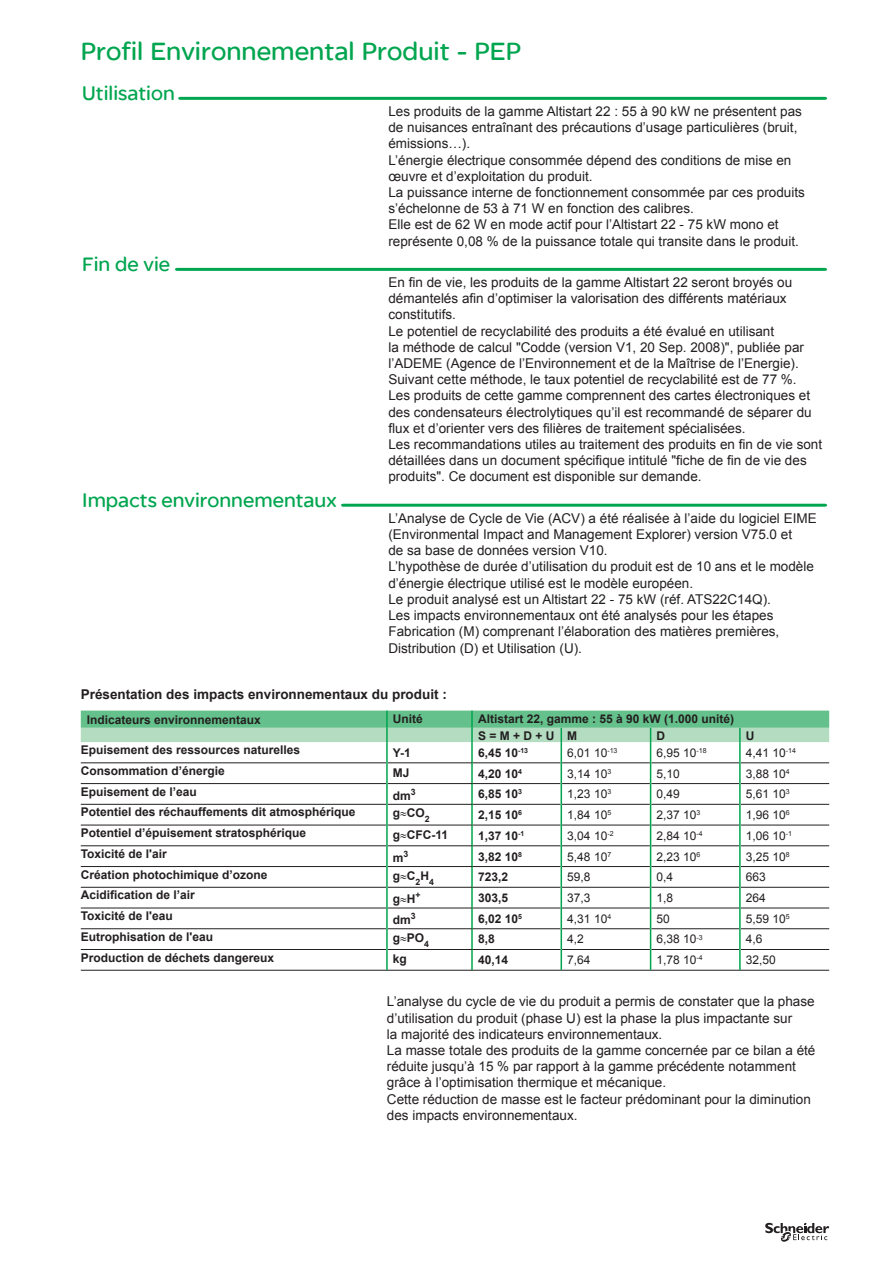
<style>
.page{position:relative;width:893px;height:1263px;background:#fff}
.page>*{position:absolute;margin:0;border:0;box-sizing:border-box;transform-origin:0 0}
.t1{font:27px "SE Optimist Semi";color:#00a54f}
.t2{font:21px "SE Optimist Semi";color:#00a54f}
.t3{font:13.5px/16.2px "Arial";color:#231f20}
.t4{font:700 13.5px "Arial";color:#231f20}
.t5{font:700 12px/17.2px "Arial";color:#231f20}
.t6{font:12px "Arial";color:#231f20}
</style>
<div class="page">
<svg style="left:178px;top:97px;width:649px;height:3px"></svg>
<svg style="left:175px;top:268px;width:652px;height:3px"></svg>
<svg style="left:341px;top:504px;width:486px;height:3px"></svg>
<hr style="left:472px;top:970px;width:89px;height:1px;background:#231f20">
<hr style="left:561px;top:970px;width:90px;height:1px;background:#231f20">
<hr style="left:651px;top:970px;width:89px;height:1px;background:#231f20">
<hr style="left:740px;top:970px;width:89px;height:1px;background:#231f20">
<hr style="left:81px;top:970px;width:306px;height:1px;background:#231f20">
<hr style="left:387px;top:970px;width:85px;height:1px;background:#231f20">
<svg style="left:81px;top:711px;width:748px;height:259px"></svg>
<hr style="left:386px;top:742px;width:2px;height:21px;background:#00a54f">
<hr style="left:386px;top:763px;width:2px;height:20px;background:#00a54f">
<hr style="left:386px;top:783px;width:2px;height:21px;background:#00a54f">
<hr style="left:386px;top:804px;width:2px;height:21px;background:#00a54f">
<hr style="left:386px;top:825px;width:2px;height:21px;background:#00a54f">
<hr style="left:386px;top:846px;width:2px;height:20px;background:#00a54f">
<hr style="left:386px;top:866px;width:2px;height:21px;background:#00a54f">
<hr style="left:386px;top:887px;width:2px;height:21px;background:#00a54f">
<hr style="left:386px;top:908px;width:2px;height:21px;background:#00a54f">
<hr style="left:386px;top:929px;width:2px;height:20px;background:#00a54f">
<hr style="left:386px;top:949px;width:2px;height:21px;background:#00a54f">
<svg style="left:765px;top:1223px;width:64px;height:19px"></svg>
<h1 class="t1" style="left:81px;top:36px;width:442px">Profil Environnemental Produit - PEP</h1>
<h2 class="t2" style="left:82px;top:81px;width:94px">Utilisation</h2>
<h2 class="t2" style="left:82px;top:252px;width:89px">Fin de vie</h2>
<h2 class="t2" style="left:82px;top:488px;width:256px">Impacts environnementaux</h2>
<p class="t3" style="left:388px;top:103px;width:418px">Les produits de la gamme Altistart 22 : 55 à 90 kW ne présentent pas de nuisances entraînant des précautions d’usage particulières (bruit, émissions…).<br>L’énergie électrique consommée dépend des conditions de mise en œuvre et d’exploitation du produit.<br>La puissance interne de fonctionnement consommée par ces produits s’échelonne de 53 à 71 W en fonction des calibres.<br>Elle est de 62 W en mode actif pour l’Altistart 22 - 75 kW mono et représente 0,08 % de la puissance totale qui transite dans le produit.</p>
<p class="t3" style="left:388px;top:274px;width:435px">En fin de vie, les produits de la gamme Altistart 22 seront broyés ou démantelés afin d’optimiser la valorisation des différents matériaux constitutifs.<br>Le potentiel de recyclabilité des produits a été évalué en utilisant<br>la méthode de calcul "Codde (version V1, 20 Sep. 2008)", publiée par l’ADEME (Agence de l’Environnement et de la Maîtrise de l’Energie).<br>Suivant cette méthode, le taux potentiel de recyclabilité est de 77 %.<br>Les produits de cette gamme comprennent des cartes électroniques et des condensateurs électrolytiques qu’il est recommandé de séparer du flux et d’orienter vers des filières de traitement spécialisées.<br>Les recommandations utiles au traitement des produits en fin de vie sont détaillées dans un document spécifique intitulé "fiche de fin de vie des produits". Ce document est disponible sur demande.</p>
<p class="t3" style="left:388px;top:510px;width:430px">L’Analyse de Cycle de Vie (ACV) a été réalisée à l’aide du logiciel EIME (Environmental Impact and Management Explorer) version V75.0 et<br>de sa base de données version V10.<br>L’hypothèse de durée d’utilisation du produit est de 10 ans et le modèle d’énergie électrique utilisé est le modèle européen.<br>Le produit analysé est un Altistart 22 - 75 kW (réf. ATS22C14Q).<br>Les impacts environnementaux ont été analysés pour les étapes Fabrication (M) comprenant l’élaboration des matières premières, Distribution (D) et Utilisation (U).</p>
<p class="t4" style="left:81px;top:685px;width:368px">Présentation des impacts environnementaux du produit :</p>
<p class="t5" style="left:87px;top:711px;width:176px">Indicateurs environnementaux</p>
<p class="t5" style="left:393px;top:710px;width:31px">Unité</p>
<p class="t5" style="left:478px;top:710px;width:258px">Altistart 22, gamme : 55 à 90 kW (1.000 unité)<br>S = M + D + U M</p>
<p class="t5" style="left:657px;top:727px;width:10px">D</p>
<p class="t5" style="left:746px;top:727px;width:10px">U</p>
<p class="t5" style="left:81px;top:742px;width:221px">Epuisement des ressources naturelles</p>
<p class="t5" style="left:393px;top:745px;width:20px">Y-1</p>
<p class="t5" style="left:478px;top:744px;width:52px">6,45 10<sup>-13</sup></p>
<p class="t6" style="left:567px;top:745px;width:52px">6,01 10<sup>-13</sup></p>
<p class="t6" style="left:657px;top:745px;width:52px">6,95 10<sup>-18</sup></p>
<p class="t6" style="left:746px;top:745px;width:52px">4,41 10<sup>-14</sup></p>
<p class="t5" style="left:81px;top:762px;width:146px">Consommation d’énergie</p>
<p class="t5" style="left:393px;top:764px;width:18px">MJ</p>
<p class="t5" style="left:478px;top:765px;width:45px">4,20 10<sup>4</sup></p>
<p class="t6" style="left:567px;top:765px;width:45px">3,14 10<sup>3</sup></p>
<p class="t6" style="left:657px;top:765px;width:25px">5,10</p>
<p class="t6" style="left:746px;top:765px;width:45px">3,88 10<sup>4</sup></p>
<p class="t5" style="left:81px;top:783px;width:118px">Epuisement de l’eau</p>
<p class="t5" style="left:393px;top:787px;width:24px">dm<sup>3</sup></p>
<p class="t5" style="left:478px;top:786px;width:45px">6,85 10<sup>3</sup></p>
<p class="t6" style="left:567px;top:786px;width:45px">1,23 10<sup>3</sup></p>
<p class="t6" style="left:657px;top:786px;width:25px">0,49</p>
<p class="t6" style="left:746px;top:786px;width:45px">5,61 10<sup>3</sup></p>
<p class="t5" style="left:81px;top:804px;width:276px">Potentiel des réchauffements dit atmosphérique</p>
<p class="t5" style="left:393px;top:805px;width:38px">g≈CO<sub>2</sub></p>
<p class="t5" style="left:478px;top:807px;width:45px">2,15 10<sup>6</sup></p>
<p class="t6" style="left:567px;top:807px;width:45px">1,84 10<sup>5</sup></p>
<p class="t6" style="left:657px;top:807px;width:45px">2,37 10<sup>3</sup></p>
<p class="t6" style="left:746px;top:807px;width:45px">1,96 10<sup>6</sup></p>
<p class="t5" style="left:81px;top:825px;width:227px">Potentiel d’épuisement stratosphérique</p>
<p class="t5" style="left:393px;top:826px;width:57px">g≈CFC-11</p>
<p class="t5" style="left:478px;top:827px;width:48px">1,37 10<sup>-1</sup></p>
<p class="t6" style="left:567px;top:828px;width:48px">3,04 10<sup>-2</sup></p>
<p class="t6" style="left:657px;top:828px;width:48px">2,84 10<sup>-4</sup></p>
<p class="t6" style="left:746px;top:828px;width:48px">1,06 10<sup>-1</sup></p>
<p class="t5" style="left:81px;top:845px;width:88px">Toxicité de l'air</p>
<p class="t5" style="left:393px;top:849px;width:17px">m<sup>3</sup></p>
<p class="t5" style="left:478px;top:848px;width:45px">3,82 10<sup>8</sup></p>
<p class="t6" style="left:567px;top:848px;width:45px">5,48 10<sup>7</sup></p>
<p class="t6" style="left:657px;top:848px;width:45px">2,23 10<sup>6</sup></p>
<p class="t6" style="left:746px;top:848px;width:45px">3,25 10<sup>8</sup></p>
<p class="t5" style="left:81px;top:866px;width:188px">Création photochimique d’ozone</p>
<p class="t5" style="left:393px;top:867px;width:42px">g≈C<sub>2</sub>H<sub>4</sub></p>
<p class="t5" style="left:478px;top:869px;width:32px">723,2</p>
<p class="t6" style="left:567px;top:869px;width:25px">59,8</p>
<p class="t6" style="left:657px;top:869px;width:18px">0,4</p>
<p class="t6" style="left:746px;top:869px;width:22px">663</p>
<p class="t5" style="left:81px;top:887px;width:116px">Acidification de l’air</p>
<p class="t5" style="left:393px;top:891px;width:29px">g≈H<sup>+</sup></p>
<p class="t5" style="left:478px;top:889px;width:32px">303,5</p>
<p class="t6" style="left:567px;top:890px;width:25px">37,3</p>
<p class="t6" style="left:657px;top:890px;width:18px">1,8</p>
<p class="t6" style="left:746px;top:890px;width:22px">264</p>
<p class="t5" style="left:81px;top:908px;width:94px">Toxicité de l'eau</p>
<p class="t5" style="left:393px;top:911px;width:24px">dm<sup>3</sup></p>
<p class="t5" style="left:478px;top:910px;width:45px">6,02 10<sup>5</sup></p>
<p class="t6" style="left:567px;top:911px;width:45px">4,31 10<sup>4</sup></p>
<p class="t6" style="left:657px;top:911px;width:15px">50</p>
<p class="t6" style="left:746px;top:911px;width:45px">5,59 10<sup>5</sup></p>
<p class="t5" style="left:81px;top:928px;width:134px">Eutrophisation de l'eau</p>
<p class="t5" style="left:393px;top:929px;width:38px">g≈PO<sub>4</sub></p>
<p class="t5" style="left:478px;top:931px;width:18px">8,8</p>
<p class="t6" style="left:567px;top:931px;width:18px">4,2</p>
<p class="t6" style="left:657px;top:931px;width:48px">6,38 10<sup>-3</sup></p>
<p class="t6" style="left:746px;top:931px;width:18px">4,6</p>
<p class="t5" style="left:81px;top:949px;width:195px">Production de déchets dangereux</p>
<p class="t5" style="left:393px;top:951px;width:16px">kg</p>
<p class="t5" style="left:478px;top:952px;width:32px">40,14</p>
<p class="t6" style="left:567px;top:952px;width:25px">7,64</p>
<p class="t6" style="left:657px;top:952px;width:48px">1,78 10<sup>-4</sup></p>
<p class="t6" style="left:746px;top:952px;width:32px">32,50</p>
<p class="t3" style="left:387px;top:994px;width:430px">L’analyse du cycle de vie du produit a permis de constater que la phase d’utilisation du produit (phase U) est la phase la plus impactante sur<br>la majorité des indicateurs environnementaux.<br>La masse totale des produits de la gamme concernée par ce bilan a été réduite jusqu’à 15 % par rapport à la gamme précédente notamment grâce à l’optimisation thermique et mécanique.<br>Cette réduction de masse est le facteur prédominant pour la diminution des impacts environnementaux.</p>
</div>
